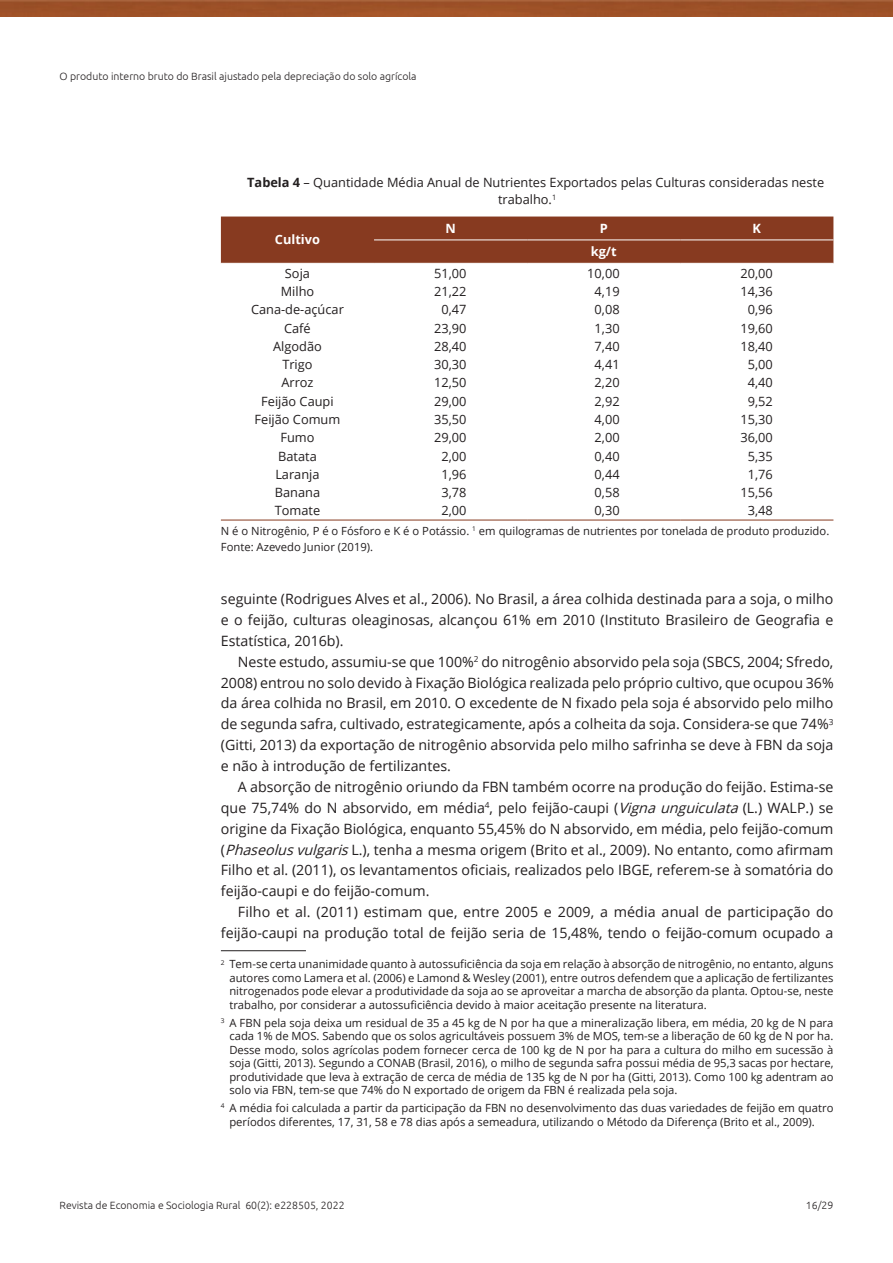
<style>
.page{position:relative;width:893px;height:1263px;background:#fff}
.page>*{position:absolute;margin:0;border:0;box-sizing:border-box;transform-origin:0 0}
.Paragraph{font:14.25px/20.9px "Open Sans";color:#231f20;text-align:justify}
.TableBody{font:12.75px "Open Sans";color:#231f20}
.TableTitle{font:12.75px/16.5px "Open Sans";color:#231f20}
.TableHead{font:700 12.75px "Open Sans";color:#fff}
.Footnote{font:11.25px/13.5px "Open Sans";color:#231f20;text-align:justify}
.TableFootnote{font:11.25px "Open Sans";color:#231f20}
.t1{font:300 10.5px "Ubuntu";color:#231f20}
.s1{font-weight:700}
.s2{font-style:italic}
</style>
<div class="page">
<img style="left:0;top:0;width:893px;height:17px">
<hr style="left:221px;top:950px;width:85px;height:1px;background:#231f20">
<div style="left:221px;top:217px;width:612px;height:46px;background:#873a20"></div>
<hr style="left:374px;top:240px;width:153px;height:1px;background:#fff">
<hr style="left:527px;top:240px;width:153px;height:1px;background:#fff">
<hr style="left:680px;top:240px;width:153px;height:1px;background:#fff">
<hr style="left:221px;top:520px;width:153px;height:1px;background:#873a20">
<hr style="left:374px;top:520px;width:153px;height:1px;background:#873a20">
<hr style="left:527px;top:520px;width:153px;height:1px;background:#873a20">
<hr style="left:680px;top:520px;width:153px;height:1px;background:#873a20">
<p class="t1" style="left:60px;top:70px;width:359px">O produto interno bruto do Brasil ajustado pela depreciação do solo agrícola</p>
<p class="TableTitle" style="left:498px;top:174px;width:328px;text-indent:-251px"><span class="s1">Tabela 4</span> – Quantidade Média Anual de Nutrientes Exportados pelas Culturas consideradas neste trabalho.<sup>1</sup></p>
<p class="TableHead" style="left:275px;top:231px;width:47px">Cultivo</p>
<p class="TableHead" style="left:445px;top:219px;width:12px">N</p>
<p class="TableHead" style="left:600px;top:219px;width:10px">P</p>
<p class="TableHead" style="left:753px;top:219px;width:10px">K</p>
<p class="TableHead" style="left:591px;top:242px;width:27px">kg/t</p>
<p class="TableBody" style="left:285px;top:264px;width:27px">Soja</p>
<p class="TableBody" style="left:434px;top:264px;width:34px">51,00</p>
<p class="TableBody" style="left:587px;top:264px;width:34px">10,00</p>
<p class="TableBody" style="left:740px;top:264px;width:34px">20,00</p>
<p class="TableBody" style="left:281px;top:283px;width:35px">Milho</p>
<p class="TableBody" style="left:434px;top:283px;width:34px">21,22</p>
<p class="TableBody" style="left:595px;top:283px;width:27px">4,19</p>
<p class="TableBody" style="left:740px;top:283px;width:34px">14,36</p>
<p class="TableBody" style="left:251px;top:301px;width:94px">Cana-de-açúcar</p>
<p class="TableBody" style="left:441px;top:301px;width:27px">0,47</p>
<p class="TableBody" style="left:595px;top:301px;width:27px">0,08</p>
<p class="TableBody" style="left:748px;top:301px;width:27px">0,96</p>
<p class="TableBody" style="left:284px;top:319px;width:28px">Café</p>
<p class="TableBody" style="left:434px;top:319px;width:34px">23,90</p>
<p class="TableBody" style="left:595px;top:319px;width:27px">1,30</p>
<p class="TableBody" style="left:740px;top:319px;width:34px">19,60</p>
<p class="TableBody" style="left:273px;top:337px;width:50px">Algodão</p>
<p class="TableBody" style="left:434px;top:337px;width:34px">28,40</p>
<p class="TableBody" style="left:595px;top:337px;width:27px">7,40</p>
<p class="TableBody" style="left:740px;top:337px;width:34px">18,40</p>
<p class="TableBody" style="left:282px;top:356px;width:32px">Trigo</p>
<p class="TableBody" style="left:434px;top:356px;width:34px">30,30</p>
<p class="TableBody" style="left:595px;top:356px;width:27px">4,41</p>
<p class="TableBody" style="left:748px;top:356px;width:27px">5,00</p>
<p class="TableBody" style="left:281px;top:374px;width:34px">Arroz</p>
<p class="TableBody" style="left:434px;top:374px;width:34px">12,50</p>
<p class="TableBody" style="left:595px;top:374px;width:27px">2,20</p>
<p class="TableBody" style="left:748px;top:374px;width:27px">4,40</p>
<p class="TableBody" style="left:261px;top:392px;width:74px">Feijão Caupi</p>
<p class="TableBody" style="left:434px;top:392px;width:34px">29,00</p>
<p class="TableBody" style="left:595px;top:392px;width:27px">2,92</p>
<p class="TableBody" style="left:748px;top:392px;width:27px">9,52</p>
<p class="TableBody" style="left:255px;top:411px;width:87px">Feijão Comum</p>
<p class="TableBody" style="left:434px;top:411px;width:34px">35,50</p>
<p class="TableBody" style="left:595px;top:411px;width:27px">4,00</p>
<p class="TableBody" style="left:740px;top:411px;width:34px">15,30</p>
<p class="TableBody" style="left:280px;top:429px;width:36px">Fumo</p>
<p class="TableBody" style="left:434px;top:429px;width:34px">29,00</p>
<p class="TableBody" style="left:595px;top:429px;width:27px">2,00</p>
<p class="TableBody" style="left:740px;top:429px;width:34px">36,00</p>
<p class="TableBody" style="left:278px;top:447px;width:40px">Batata</p>
<p class="TableBody" style="left:441px;top:447px;width:27px">2,00</p>
<p class="TableBody" style="left:595px;top:447px;width:27px">0,40</p>
<p class="TableBody" style="left:748px;top:447px;width:27px">5,35</p>
<p class="TableBody" style="left:275px;top:465px;width:46px">Laranja</p>
<p class="TableBody" style="left:441px;top:465px;width:27px">1,96</p>
<p class="TableBody" style="left:595px;top:465px;width:27px">0,44</p>
<p class="TableBody" style="left:748px;top:465px;width:27px">1,76</p>
<p class="TableBody" style="left:275px;top:484px;width:47px">Banana</p>
<p class="TableBody" style="left:441px;top:484px;width:27px">3,78</p>
<p class="TableBody" style="left:595px;top:484px;width:27px">0,58</p>
<p class="TableBody" style="left:740px;top:484px;width:34px">15,56</p>
<p class="TableBody" style="left:275px;top:502px;width:47px">Tomate</p>
<p class="TableBody" style="left:441px;top:502px;width:27px">2,00</p>
<p class="TableBody" style="left:595px;top:502px;width:27px">0,30</p>
<p class="TableBody" style="left:748px;top:502px;width:27px">3,48</p>
<p class="TableFootnote" style="left:221px;top:523px;width:610px">N é o Nitrogênio, P é o Fósforo e K é o Potássio. <sup>1</sup> em quilogramas de nutrientes por tonelada de produto produzido.</p>
<p class="TableFootnote" style="left:221px;top:539px;width:154px">Fonte: Azevedo Junior (2019).</p>
<p class="Paragraph" style="left:221px;top:588px;width:614px">seguinte (Rodrigues Alves et al., 2006). No Brasil, a área colhida destinada para a soja, o milho e o feijão, culturas oleaginosas, alcançou 61% em 2010 (Instituto Brasileiro de Geografia e Estatística, 2016b).</p>
<p class="Paragraph" style="left:221px;top:651px;width:614px;text-indent:17px">Neste estudo, assumiu-se que 100%<sup>2</sup> do nitrogênio absorvido pela soja (SBCS, 2004; Sfredo, 2008) entrou no solo devido à Fixação Biológica realizada pelo próprio cultivo, que ocupou 36% da área colhida no Brasil, em 2010. O excedente de N fixado pela soja é absorvido pelo milho de segunda safra, cultivado, estrategicamente, após a colheita da soja. Considera-se que 74%<sup>3 </sup>(Gitti, 2013) da exportação de nitrogênio absorvida pelo milho safrinha se deve à FBN da soja e não à introdução de fertilizantes.</p>
<p class="Paragraph" style="left:221px;top:776px;width:614px;text-indent:17px">A absorção de nitrogênio oriundo da FBN também ocorre na produção do feijão. Estima‑se que 75,74% do N absorvido, em média<sup>4</sup>, pelo feijão-caupi (<span class="s2">Vignaunguiculata</span>(L.) WALP.) se origine da Fixação Biológica, enquanto 55,45% do N absorvido, em média, pelo feijão-comum (<span class="s2">Phaseolusvulgaris</span>L.), tenha a mesma origem (Brito et al., 2009). No entanto, como afirmam Filho et al. (2011), os levantamentos oficiais, realizados pelo IBGE, referem-se à somatória do feijão-caupi e do feijão-comum.</p>
<p class="Paragraph" style="left:221px;top:901px;width:614px;text-align:right">Filho et al. (2011) estimam que, entre 2005 e 2009, a média anual de participação do feijão‑caupi na produção total de feijão seria de 15,48%, tendo o feijão-comum ocupado a</p>
<p class="Footnote" style="left:229px;top:957px;width:606px;text-indent:-9px"><sup>2</sup> Tem-se certa unanimidade quanto à autossuficiência da soja em relação à absorção de nitrogênio, no entanto, alguns autores como Lamera et al. (2006) e Lamond &amp; Wesley (2001), entre outros defendem que a aplicação de fertilizantes nitrogenados pode elevar a produtividade da soja ao se aproveitar a marcha de absorção da planta. Optou-se, neste trabalho, por considerar a autossuficiência devido à maior aceitação presente na literatura.</p>
<p class="Footnote" style="left:229px;top:1015px;width:606px;text-indent:-9px"><sup>3</sup> A FBN pela soja deixa um residual de 35 a 45 kg de N por ha que a mineralização libera, em média, 20 kg de N para cada 1% de MOS. Sabendo que os solos agricultáveis possuem 3% de MOS, tem-se a liberação de 60 kg de N por ha.<br>Desse modo, solos agrícolas podem fornecer cerca de 100 kg de N por ha para a cultura do milho em sucessão à soja (Gitti, 2013). Segundo a CONAB (Brasil, 2016), o milho de segunda safra possui média de 95,3 sacas por hectare, produtividade que leva à extração de cerca de média de 135 kg de N por ha (Gitti, 2013). Como 100 kg adentram ao solo via FBN, tem-se que 74% do N exportado de origem da FBN é realizada pela soja.</p>
<p class="Footnote" style="left:229px;top:1101px;width:606px;text-indent:-9px"><sup>4</sup> A média foi calculada a partir da participação da FBN no desenvolvimento das duas variedades de feijão em quatro períodos diferentes, 17, 31, 58 e 78 dias após a semeadura, utilizando o Método da Diferença (Brito et al., 2009).</p>
<p class="t1" style="left:60px;top:1198px;width:287px">Revista de Economia e Sociologia Rural 60(2): e228505, 2022</p>
<p class="t1" style="left:806px;top:1198px;width:29px">16/29</p>
</div>
